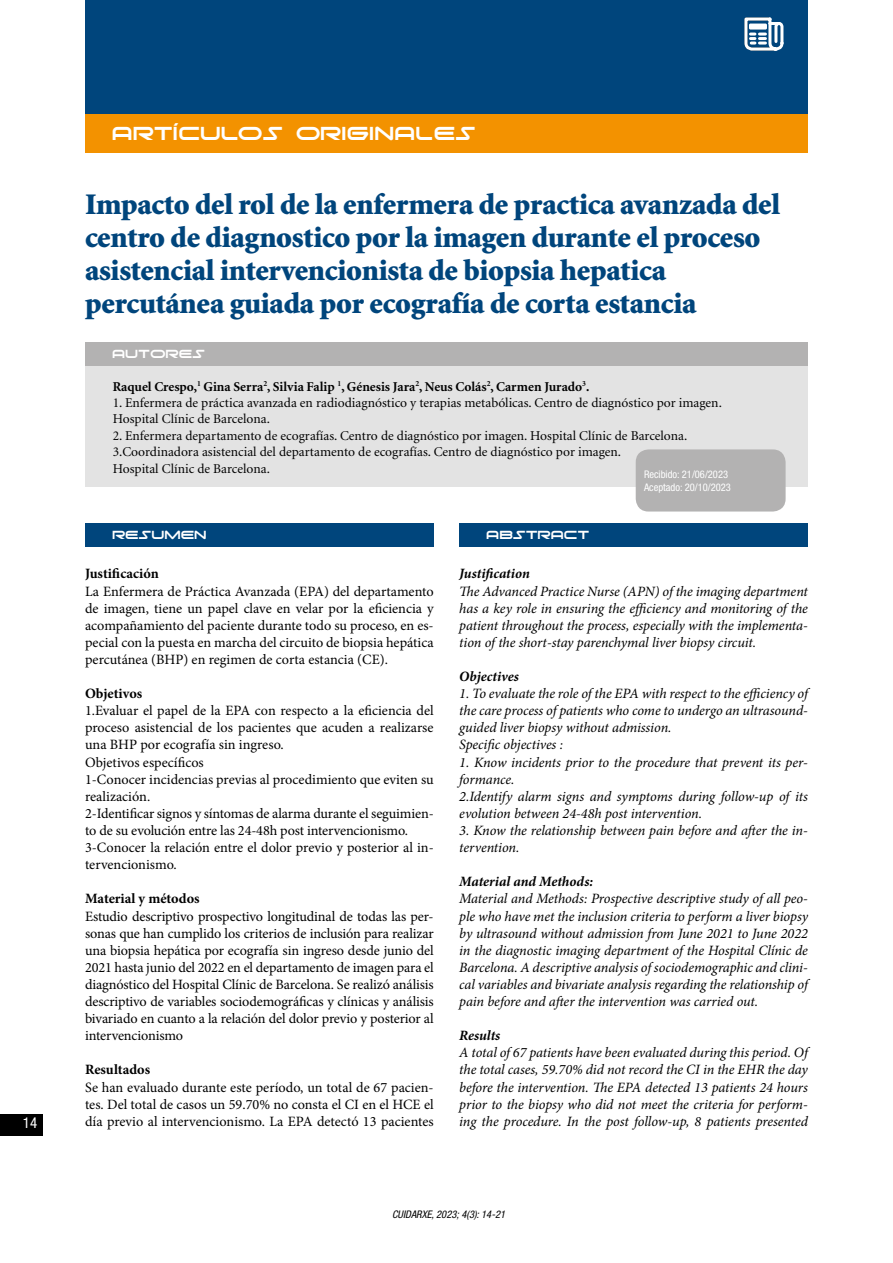
<style>
.page{position:relative;width:893px;height:1263px;background:#fff}
.page>*{position:absolute;margin:0;border:0;box-sizing:border-box;transform-origin:0 0}
.t1{font:900 30px/33px "Minion";letter-spacing:-.01em;color:#00457c}
.t2{font:24px "moonhouse";letter-spacing:.04em;color:#fff}
.t3{font:15px "moonhouse";letter-spacing:.04em;color:#fff}
.t4{font:condensed 15px "Helvetica Neue LT Pro";color:#fff}
.t5{font:italic 14.25px/17.1px "Minion Pro";letter-spacing:-.01em;color:#000;text-align:justify}
.t6{font:14.25px/17.1px "Minion Pro";letter-spacing:-.005em;color:#000;text-align:justify}
.t7{font:italic 700 14.25px "Minion Pro";letter-spacing:-.005em;color:#000}
.t8{font:700 14.25px "Minion Pro";color:#000}
.t9{font:13.5px/16.5px "Minion";color:#000}
.t10{font:700 13.5px "Minion";color:#000}
.t11{font:condensed 10.5px/12.6px "Helvetica Neue LT Pro";color:#fff}
.t12{font:italic condensed 10.5px "Helvetica Neue LT Pro";color:#000}
</style>
<div class="page">
<div style="left:0;top:1114px;width:43px;height:21px;background:#000"></div>
<div style="left:85px;top:0;width:723px;height:115px;background:#00457c"></div>
<div style="left:85px;top:342px;width:723px;height:145px;background:#e3e3e3"></div>
<div style="left:85px;top:342px;width:723px;height:24px;background:#b3b2b2"></div>
<div style="left:85px;top:524px;width:349px;height:23px;background:#00457c"></div>
<div style="left:459px;top:524px;width:349px;height:23px;background:#00457c"></div>
<div style="left:85px;top:115px;width:723px;height:38px;background:#f39200"></div>
<svg style="left:744px;top:17px;width:40px;height:34px"></svg>
<div style="left:636px;top:449px;width:150px;height:62px;background:#b3b2b2;border-radius:13px"></div>
<p class="t4" style="left:23px;top:1114px;width:16px">14</p>
<h2 class="t2" style="left:113px;top:123px;width:364px">ARTÍCULOS ORIGINALES</h2>
<h1 class="t1" style="left:85px;top:189px;width:697px">Impacto del rol de la enfermera de practica avanzada del centro de diagnostico por la imagen durante el proceso asistencial intervencionista de biopsia hepatica percutánea guiada por ecografía de corta estancia</h1>
<p class="t3" style="left:113px;top:347px;width:94px">AUTORES</p>
<p class="t10" style="left:113px;top:379px;width:478px">Raquel Crespo,<sup>1</sup> Gina Serra<sup>2</sup>, Silvia Falip <sup>1</sup>, Génesis Jara<sup>2</sup>, Neus Colás<sup>2</sup>, Carmen Jurado<sup>3</sup>.</p>
<p class="t9" style="left:113px;top:395px;width:611px">1. Enfermera de práctica avanzada en radiodiagnóstico y terapias metabólicas. Centro de diagnóstico por imagen.<br>Hospital Clínic de Barcelona.</p>
<p class="t9" style="left:113px;top:428px;width:576px">2. Enfermera departamento de ecografías. Centro de diagnóstico por imagen. Hospital Clínic de Barcelona.<br>3.Coordinadora asistencial del departamento de ecografías. Centro de diagnóstico por imagen.<br>Hospital Clínic de Barcelona.</p>
<p class="t11" style="left:644px;top:468px;width:88px">Recibido: 21/06/2023<br>Aceptado: 20/10/2023</p>
<p class="t3" style="left:113px;top:528px;width:96px">RESUMEN</p>
<p class="t3" style="left:487px;top:528px;width:104px">ABSTRACT</p>
<p class="t8" style="left:85px;top:564px;width:75px">Justificación</p>
<p class="t6" style="left:85px;top:582px;width:350px">La Enfermera de Práctica Avanzada (EPA) del departamento de imagen, tiene un papel clave en velar por la eficiencia y acompañamiento del paciente durante todo su proceso, en es&shy;pecial con la puesta en marcha del circuito de biopsia hepática percutánea (BHP) en regimen de corta estancia (CE).</p>
<p class="t8" style="left:85px;top:683px;width:59px">Objetivos</p>
<p class="t6" style="left:85px;top:702px;width:350px;text-align:left">1.Evaluar el papel de la EPA con respecto a la eficiencia del proceso asistencial de los pacientes que acuden a realizarse una BHP por ecografía sin ingreso.<br>Objetivos específicos<br>1-Conocer incidencias previas al procedimiento que eviten su realización.<br>2-Identificar signos y síntomas de alarma durante el seguimien&shy;to de su evolución entre las 24-48h post intervencionismo.<br>3-Conocer la relación entre el dolor previo y posterior al in&shy;tervencionismo.</p>
<p class="t8" style="left:85px;top:889px;width:116px">Material y métodos</p>
<p class="t6" style="left:85px;top:907px;width:350px">Estudio descriptivo prospectivo longitudinal de todas las per&shy;sonas que han cumplido los criterios de inclusión para realizar una biopsia hepática por ecografía sin ingreso desde junio del 2021 hasta junio del 2022 en el departamento de imagen para el diagnóstico del Hospital Clínic de Barcelona. Se realizó análisis descriptivo de variables sociodemográficas y clínicas y análisis bivariado en cuanto a la relación del dolor previo y posterior al intervencionismo</p>
<p class="t8" style="left:85px;top:1060px;width:67px">Resultados</p>
<p class="t6" style="left:85px;top:1078px;width:350px">Se han evaluado durante este período, un total de 67 pacien&shy;tes. Del total de casos un 59.70% no consta el CI en el HCE el día previo al intervencionismo. La EPA detectó 13 pacientes</p>
<p class="t7" style="left:459px;top:564px;width:72px">Justification</p>
<p class="t5" style="left:459px;top:582px;width:350px">The Advanced Practice Nurse (APN) of the imaging department has a key role in ensuring the efficiency and monitoring of the patient throughout the process, especially with the implementa&shy;tion of the short-stay parenchymal liver biopsy circuit.</p>
<p class="t7" style="left:459px;top:666px;width:61px">Objectives</p>
<p class="t5" style="left:459px;top:685px;width:350px;text-align:left">1. To evaluate the role of the EPA with respect to the efficiency of the care process of patients who come to undergo an ultrasound&shy;guided liver biopsy without admission.<br>Specific objectives :</p>
<p class="t5" style="left:459px;top:753px;width:350px;text-align:left">1. Know incidents prior to the procedure that prevent its per&shy;formance.<br>2.Identify alarm signs and symptoms during follow-up of its evolution between 24-48h post intervention.</p>
<p class="t5" style="left:459px;top:822px;width:350px">3. Know the relationship between pain before and after the in&shy;tervention.</p>
<p class="t7" style="left:459px;top:871px;width:135px">Material and Methods:</p>
<p class="t5" style="left:459px;top:890px;width:350px">Material and Methods: Prospective descriptive study of all peo&shy;ple who have met the inclusion criteria to perform a liver biopsy by ultrasound without admission from June 2021 to June 2022 in the diagnostic imaging department of the Hospital Clínic de Barcelona. A descriptive analysis of sociodemographic and clini&shy;cal variables and bivariate analysis regarding the relationship of pain before and after the intervention was carried out.</p>
<p class="t7" style="left:459px;top:1025px;width:43px">Results</p>
<p class="t5" style="left:459px;top:1044px;width:350px">A total of 67 patients have been evaluated during this period. Of the total cases, 59.70% did not record the CI in the EHR the day before the intervention. The EPA detected 13 patients 24 hours prior to the biopsy who did not meet the criteria for perform&shy;ing the procedure. In the post follow-up, 8 patients presented</p>
<p class="t12" style="left:392px;top:1208px;width:114px">CUIDARXE, 2023; 4(3): 14-21</p>
</div>
